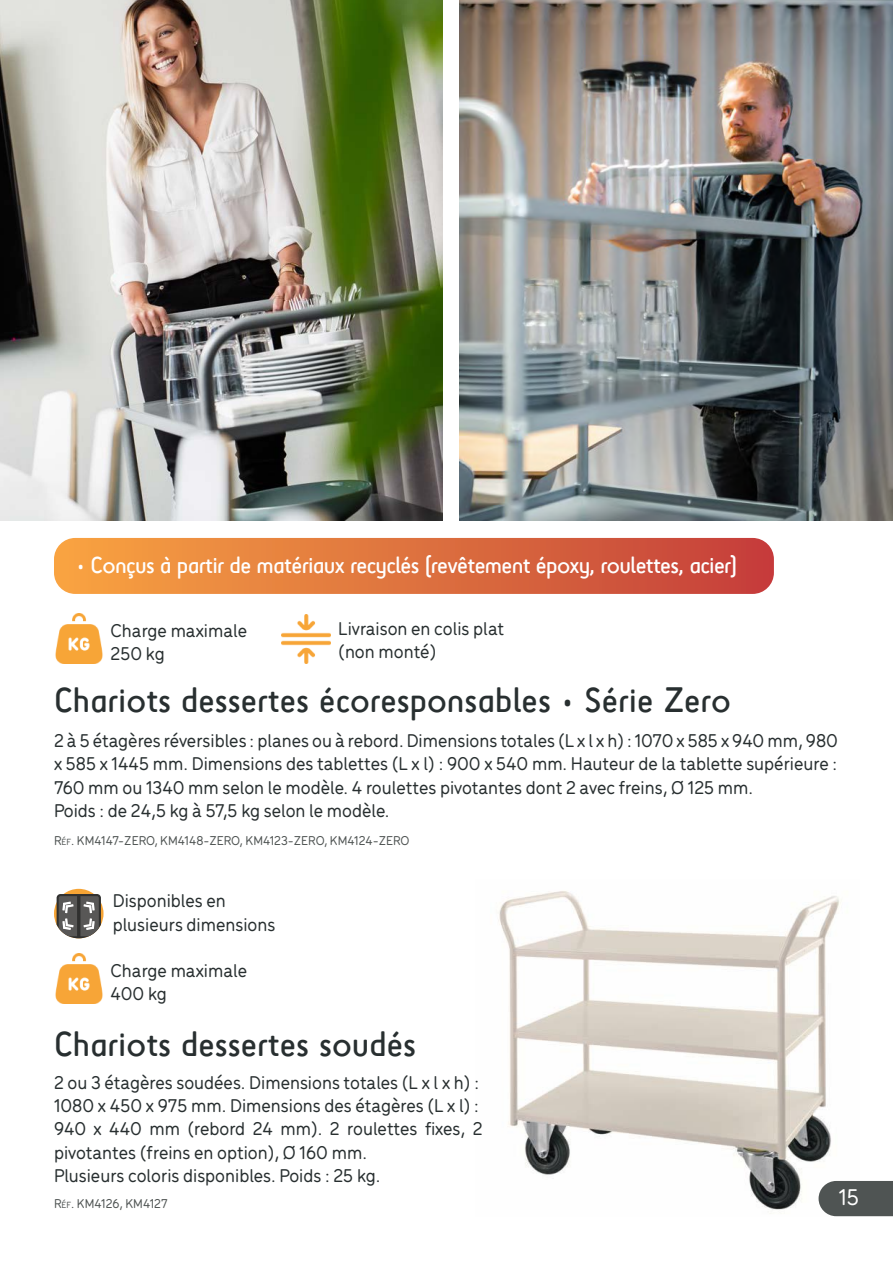
<style>
.page{position:relative;width:893px;height:1263px;background:#fff}
.page>*{position:absolute;margin:0;border:0;box-sizing:border-box;transform-origin:0 0}
.t1{font:36px "Sci Fly Sans";color:#282f30}
.t2{font:24px "Sci Fly Sans";letter-spacing:-.03em;color:#fff}
.t3{font:500 24px "Menco";color:#fff}
.t4{font:500 19.5px/23.4px "Menco";color:#282f30}
.t5{font:500 13.5px "Menco";color:#4f5453}
.s1{font-size:9.45px}
</style>
<div class="page">
<img style="left:498px;top:891px;width:343px;height:323px">
<img style="left:55px;top:614px;width:48px;height:49px">
<img style="left:55px;top:953px;width:48px;height:50px">
<img style="left:281px;top:614px;width:50px;height:50px">
<img style="left:0;top:0;width:443px;height:520px">
<img style="left:459px;top:0;width:434px;height:520px">
<svg style="left:54px;top:889px;width:50px;height:49px"></svg>
<div style="left:819px;top:1181px;width:74px;height:35px;background:#4f5453"></div>
<div style="left:54px;top:538px;width:720px;height:56px;background:linear-gradient(to right,#f8a442,#c43e3b);border-radius:21px"></div>
<p class="t2" style="left:77px;top:551px;width:662px">• Conçus à partir de matériaux recyclés (revêtement époxy, roulettes, acier)</p>
<p class="t4" style="left:111px;top:617px;width:138px">Charge maximale<br>250 kg</p>
<p class="t4" style="left:338px;top:615px;width:167px">Livraison en colis plat (non monté)</p>
<h1 class="t1" style="left:54px;top:679px;width:678px">Chariots dessertes écoresponsables • Série Zero</h1>
<p class="t4" style="left:54px;top:727px;width:785px">2 à 5 étagères réversibles : planes ou à rebord. Dimensions totales (L x l x h) : 1070 x 585 x 940 mm, 980 x 585 x 1445 mm. Dimensions des tablettes (L x l) : 900 x 540 mm. Hauteur de la tablette supérieure :<br>760 mm ou 1340 mm selon le modèle. 4 roulettes pivotantes dont 2 avec freins, Ø 125 mm.<br>Poids : de 24,5 kg à 57,5 kg selon le modèle.</p>
<p class="t5" style="left:54px;top:831px;width:357px">R<span class="s1">éf</span>. KM4147-ZERO, KM4148-ZERO, KM4123-ZERO, KM4124-ZERO</p>
<p class="t4" style="left:113px;top:888px;width:164px">Disponibles en plusieurs dimensions</p>
<p class="t4" style="left:111px;top:957px;width:138px">Charge maximale<br>400 kg</p>
<h1 class="t1" style="left:54px;top:1022px;width:364px">Chariots dessertes soudés</h1>
<p class="t4" style="left:54px;top:1069px;width:430px">2 ou 3 étagères soudées. Dimensions totales (L x l x h) :<br>1080 x 450 x 975 mm. Dimensions des étagères (L x l) :<br>940 x 440 mm (rebord 24 mm). 2 roulettes fixes, 2 pivotantes (freins en option), Ø 160 mm.<br>Plusieurs coloris disponibles. Poids : 25 kg.</p>
<p class="t5" style="left:54px;top:1194px;width:115px">R<span class="s1">éf</span>. KM4126, KM4127</p>
<p class="t3" style="left:839px;top:1180px;width:22px">15</p>
</div>
